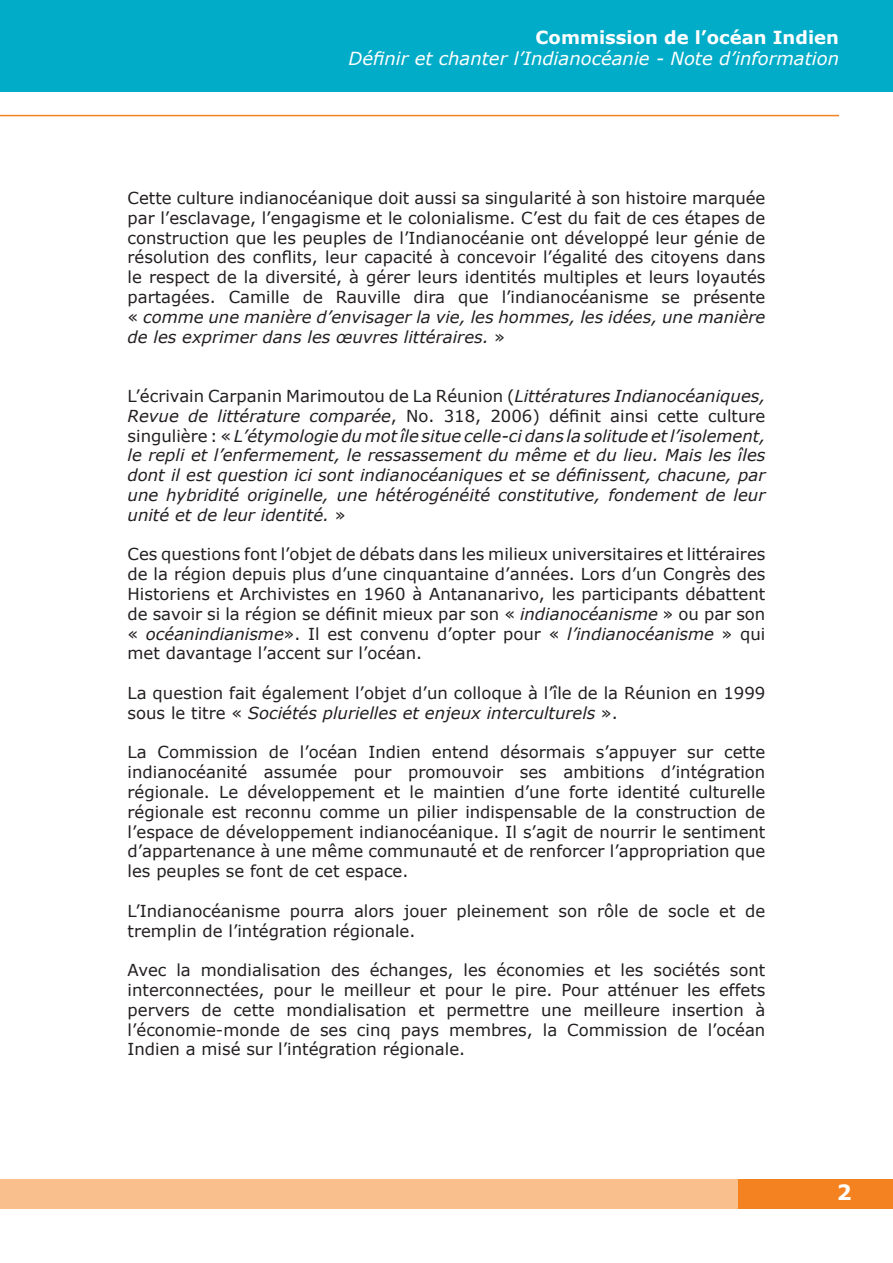
<style>
.page{position:relative;width:893px;height:1263px;background:#fff}
.page>*{position:absolute;margin:0;border:0;box-sizing:border-box;transform-origin:0 0}
.t1{font:700 21px "Verdana";color:#fff}
.t2{font:italic 18px "Verdana";color:#fff}
.t3{font:700 18px "Verdana";color:#fff}
.t4{font:16.5px/19.8px "Verdana";color:#231f20;text-align:justify}
.t5{font:italic 16.5px/19.8px "Verdana";color:#231f20;text-align:justify}
.s1{font-style:italic}
.s2{font-style:normal}
</style>
<div class="page">
<div style="left:0;top:0;width:893px;height:91px;background:#00acc8"></div>
<hr style="left:0;top:115px;width:839px;height:1px;background:#f58220">
<div style="left:738px;top:1179px;width:155px;height:30px;background:#f58220"></div>
<div style="left:0;top:1179px;width:738px;height:30px;background:#f9bf8d"></div>
<p class="t3" style="left:536px;top:24px;width:305px">Commission de l’océan Indien</p>
<p class="t2" style="left:349px;top:46px;width:492px">Définir et chanter l’Indianocéanie - Note d’information</p>
<p class="t4" style="left:128px;top:188px;width:639px">Cette culture indianocéanique doit aussi sa singularité à son histoire marquée par l’esclavage, l’engagisme et le colonialisme. C’est du fait de ces étapes de construction que les peuples de l’Indianocéanie ont développé leur génie de résolution des conflits, leur capacité à concevoir l’égalité des citoyens dans le respect de la diversité, à gérer leurs identités multiples et leurs loyautés partagées. Camille de Rauville dira que l’indianocéanisme se présente « <span class="s1">comme une manière d’envisager la vie, les hommes, les idées, une manière de les exprimer dans les œuvres littéraires.</span> »</p>
<p class="t5" style="left:128px;top:386px;width:639px"><span class="s2">L’écrivain Carpanin Marimoutou de La Réunion (</span>Littératures Indianocéaniques, Revue de littérature comparée<span class="s2">, No. 318, 2006) définit ainsi cette culture singulière : «</span> L’étymologie du mot île situe celle-ci dans la solitude et l’isolement, le repli et l’enfermement, le ressassement du même et du lieu. Mais les îles dont il est question ici sont indianocéaniques et se définissent, chacune, par une hybridité originelle, une hétérogénéité constitutive, fondement de leur unité et de leur identité. <span class="s2">»</span></p>
<p class="t4" style="left:128px;top:544px;width:639px">Ces questions font l’objet de débats dans les milieux universitaires et littéraires de la région depuis plus d’une cinquantaine d’années. Lors d’un Congrès des Historiens et Archivistes en 1960 à Antananarivo, les participants débattent de savoir si la région se définit mieux par son « <span class="s1">indianocéanisme</span> » ou par son « <span class="s1">océanindianisme</span>». Il est convenu d’opter pour « <span class="s1">l’indianocéanisme</span> » qui met davantage l’accent sur l’océan.</p>
<p class="t4" style="left:128px;top:683px;width:639px">La question fait également l’objet d’un colloque à l’île de la Réunion en 1999 sous le titre « <span class="s1">Sociétés plurielles et enjeux interculturels</span> ».</p>
<p class="t4" style="left:128px;top:742px;width:639px">La Commission de l’océan Indien entend désormais s’appuyer sur cette indianocéanité assumée pour promouvoir ses ambitions d’intégration régionale. Le développement et le maintien d’une forte identité culturelle régionale est reconnu comme un pilier indispensable de la construction de l’espace de développement indianocéanique. Il s’agit de nourrir le sentiment d’appartenance à une même communauté et de renforcer l’appropriation que les peuples se font de cet espace.</p>
<p class="t4" style="left:128px;top:901px;width:639px">L’Indianocéanisme pourra alors jouer pleinement son rôle de socle et de tremplin de l’intégration régionale.</p>
<p class="t4" style="left:128px;top:960px;width:639px">Avec la mondialisation des échanges, les économies et les sociétés sont interconnectées, pour le meilleur et pour le pire. Pour atténuer les effets pervers de cette mondialisation et permettre une meilleure insertion à l’économie-monde de ses cinq pays membres, la Commission de l’océan Indien a misé sur l’intégration régionale.</p>
<p class="t1" style="left:837px;top:1177px;width:16px">2</p>
</div>
